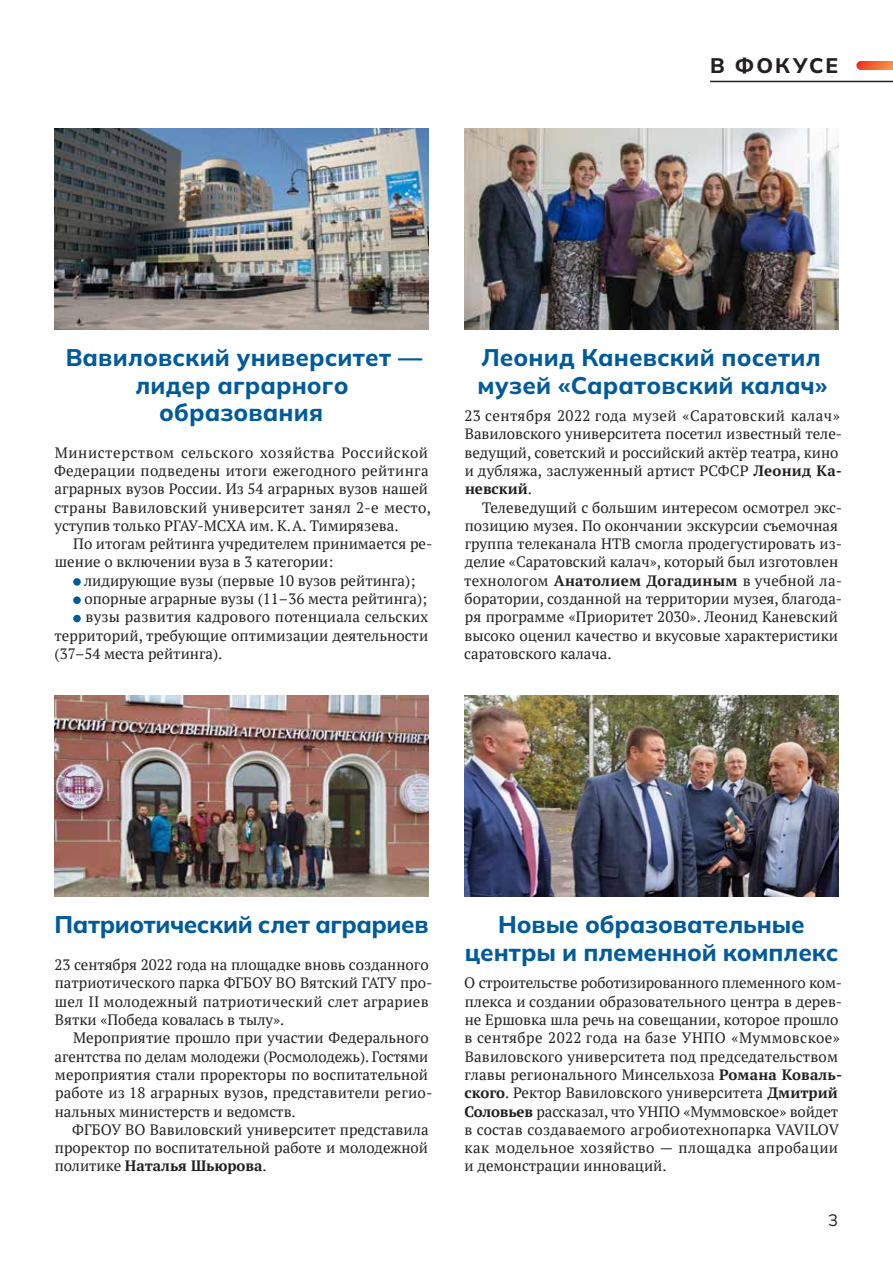
<style>
.page{position:relative;width:893px;height:1263px;background:#fff}
.page>*{position:absolute;margin:0;border:0;box-sizing:border-box;transform-origin:0 0}
.t1{font:800 24px/27.5px "Mulish";letter-spacing:.005em;color:#005b9b;text-align:center}
.t2{font:800 24px "Mulish";letter-spacing:-.02em;color:#005b9b}
.t3{font:800 21px "Mulish";letter-spacing:.095em;color:#231f20}
.t4{font:16.5px "Mulish";color:#231f20}
.t5{font:15px/18.3px "PT Serif";color:#231f20}
.t6{font:15px/18.3px "PT Serif";letter-spacing:.02em;color:#231f20}
.s1{font-weight:700}
</style>
<div class="page">
<div style="left:73px;top:578px;width:8px;height:8px;background:#005b9b;border-radius:50%"></div>
<div style="left:73px;top:596px;width:8px;height:8px;background:#005b9b;border-radius:50%"></div>
<div style="left:73px;top:615px;width:8px;height:7px;background:#005b9b;border-radius:50%"></div>
<img style="left:55px;top:128px;width:373px;height:201px">
<img style="left:55px;top:695px;width:373px;height:202px">
<img style="left:465px;top:695px;width:373px;height:202px">
<img style="left:465px;top:128px;width:373px;height:201px">
<svg style="left:856px;top:61px;width:37px;height:9px"></svg>
<hr style="left:710px;top:81px;width:183px;height:1px;background:#231f20">
<h2 class="t3" style="left:710px;top:51px;width:129px">В ФОКУСЕ</h2>
<h1 class="t1" style="left:66px;top:343px;width:358px">Вавиловский университет — лидер аграрного образования</h1>
<p class="t6" style="left:54px;top:443px;width:379px">Министерством сельского хозяйства Российской Федерации подведены итоги ежегодного рейтинга аграрных вузов России. Из 54 аграрных вузов нашей страны Вавиловский университет занял 2‑е место, уступив только РГАУ-МСХА им. К.А. Тимирязева.</p>
<p class="t5" style="left:55px;top:534px;width:379px;text-indent:18px">По итогам рейтинга учредителем принимается ре&shy;шение о включении вуза в 3 категории:</p>
<p class="t5" style="left:84px;top:571px;width:333px">лидирующие вузы (первые 10 вузов рейтинга);</p>
<p class="t5" style="left:84px;top:589px;width:344px">опорные аграрные вузы (11–36 места рейтинга);</p>
<p class="t5" style="left:86px;top:608px;width:344px">вузы развития кадрового потенциала сельских</p>
<p class="t5" style="left:54px;top:626px;width:375px">территорий, требующие оптимизации деятельности</p>
<p class="t5" style="left:55px;top:644px;width:169px">(37–54 места рейтинга).</p>
<h1 class="t1" style="left:478px;top:343px;width:352px;text-align:left">Леонид Каневский посетил музей «Саратовский калач»</h1>
<p class="t5" style="left:464px;top:406px;width:379px">23 сентября 2022 года музей «Саратовский калач» Вавиловского университета посетил известный теле&shy;ведущий, советский и российский актёр театра, кино и дубляжа, заслуженный артист РСФСР <span class="s1">Леонид Ка&shy;невский</span>.</p>
<p class="t5" style="left:464px;top:498px;width:380px;text-indent:18px">Телеведущий с большим интересом осмотрел экс&shy;позицию музея. По окончании экскурсии съемочная группа телеканала НТВ смогла продегустировать из&shy;делие «Саратовский калач», который был изготовлен технологом <span class="s1">Анатолием Догадиным</span> в учебной ла&shy;боратории, созданной на территории музея, благода&shy;ря программе «Приоритет 2030». Леонид Каневский высоко оценил качество и вкусовые характеристики саратовского калача.</p>
<h1 class="t2" style="left:55px;top:909px;width:375px">Патриотический слет аграриев</h1>
<p class="t5" style="left:54px;top:955px;width:379px">23 сентября 2022 года на площадке вновь созданного патриотического парка ФГБОУ ВО Вятский ГАТУ про&shy;шел II молодежный патриотический слет аграриев Вятки «Победа ковалась в тылу».</p>
<p class="t5" style="left:55px;top:1029px;width:379px;text-indent:19px">Мероприятие прошло при участии Федерального агентства по делам молодежи (Росмолодежь). Гостями мероприятия стали проректоры по воспитательной работе из 18 аграрных вузов, представители регио&shy;нальных министерств и ведомств.</p>
<p class="t5" style="left:55px;top:1120px;width:375px;text-align:justify;text-indent:18px">ФГБОУ ВО Вавиловский университет представила проректор по воспитательной работе и молодежной политике <span class="s1">Наталья Шьюрова</span>.</p>
<h1 class="t1" style="left:465px;top:910px;width:375px">Новые образовательные центры и племенной комплекс</h1>
<p class="t5" style="left:464px;top:974px;width:380px">О строительстве роботизированного племенного ком&shy;плекса и создании образовательного центра в дерев&shy;не Ершовка шла речь на совещании, которое прошло в сентябре 2022 года на базе УНПО «Муммовское» Вавиловского университета под председательством главы регионального Минсельхоза <span class="s1">Романа Коваль&shy;ского</span>. Ректор Вавиловского университета <span class="s1">Дмитрий Соловьев</span> рассказал, что УНПО «Муммовское» войдет в состав создаваемого агробиотехнопарка VAVILOV как модельное хозяйство — площадка апробации и демонстрации инноваций.</p>
<p class="t4" style="left:828px;top:1209px;width:11px">3</p>
</div>
